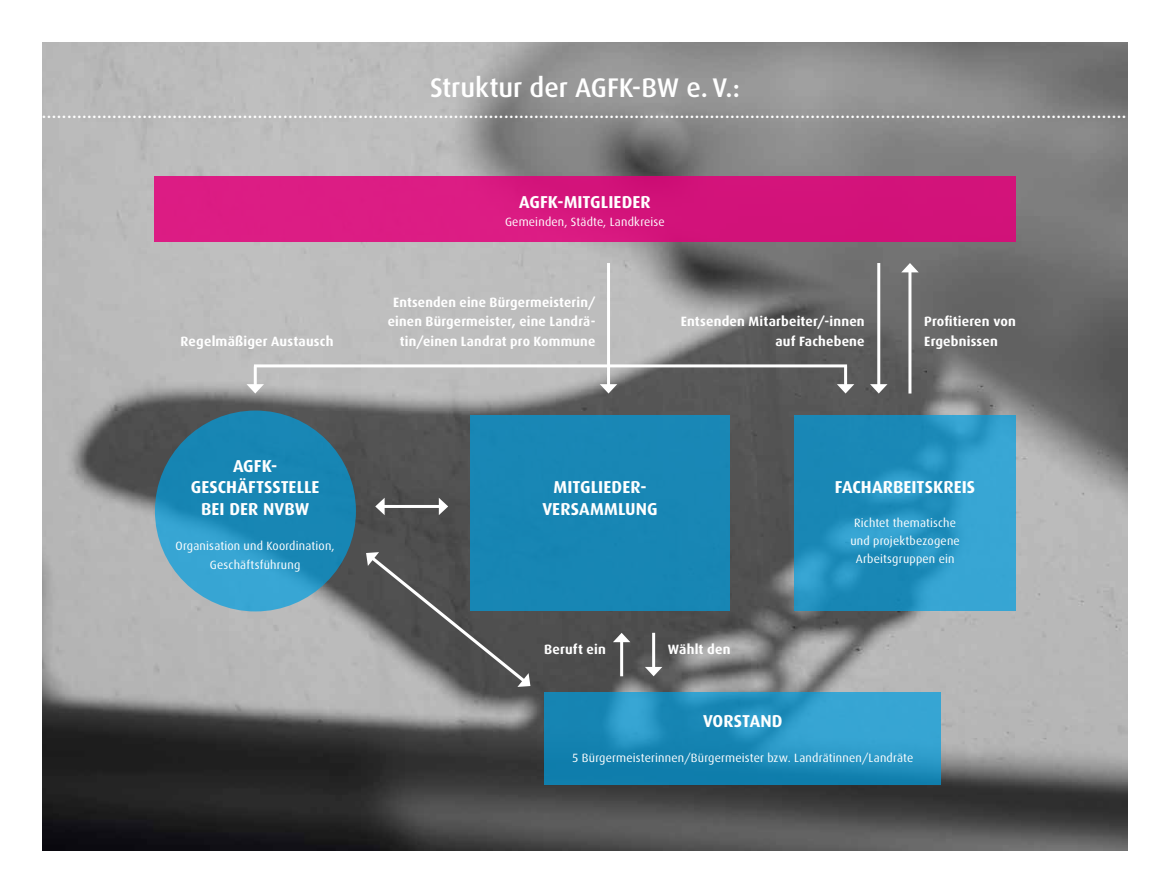
<style>
.page{position:relative;width:1170px;height:893px;background:#fff}
.page>*{position:absolute;margin:0;border:0;box-sizing:border-box;transform-origin:0 0}
.t1{font:500 27px "Dax";letter-spacing:-.005em;color:#fff}
.t2{font:500 17.25px "Dax";color:#fff}
.t3{font:700 17.25px "Dax";letter-spacing:.005em;color:#fff}
.t4{font:700 13.5px/19.5px "Dax";letter-spacing:.015em;color:#fff;text-align:right}
.t5{font:12px/18px "Dax";letter-spacing:.015em;color:#fff;text-align:center}
</style>
<div class="page">
<img style="left:43px;top:43px;width:1084px;height:807px">
<svg style="left:793px;top:415px;width:222px;height:196px"></svg>
<svg style="left:544px;top:692px;width:397px;height:93px"></svg>
<svg style="left:155px;top:411px;width:201px;height:200px;fill:#1886b4"></svg>
<div style="left:470px;top:415px;width:259px;height:196px;background:#1886b4"></div>
<div style="left:154px;top:176px;width:861px;height:65px;background:#d4157c"></div>
<hr style="left:620px;top:639px;width:3px;height:37px;background:#fff">
<svg style="left:613px;top:633px;width:17px;height:9px"></svg>
<hr style="left:652px;top:633px;width:3px;height:37px;background:#fff">
<svg style="left:645px;top:667px;width:17px;height:9px"></svg>
<svg style="left:366px;top:552px;width:164px;height:135px"></svg>
<hr style="left:382px;top:505px;width:59px;height:3px;background:#fff">
<svg style="left:375px;top:498px;width:9px;height:17px"></svg>
<svg style="left:439px;top:498px;width:9px;height:17px"></svg>
<hr style="left:607px;top:263px;width:3px;height:124px;background:#fff">
<svg style="left:599px;top:384px;width:18px;height:9px"></svg>
<hr style="left:877px;top:263px;width:3px;height:124px;background:#fff">
<svg style="left:870px;top:384px;width:17px;height:9px"></svg>
<hr style="left:908px;top:270px;width:3px;height:123px;background:#fff">
<svg style="left:901px;top:263px;width:17px;height:9px"></svg>
<hr style="left:254px;top:364px;width:593px;height:3px;background:#fff">
<hr style="left:254px;top:367px;width:3px;height:20px;background:#fff">
<svg style="left:246px;top:384px;width:18px;height:9px"></svg>
<hr style="left:844px;top:367px;width:3px;height:20px;background:#fff">
<svg style="left:836px;top:384px;width:18px;height:9px"></svg>
<h1 class="t1" style="left:430px;top:73px;width:311px">Struktur der AGFK-BW e. V.:</h1>
<p class="t2" style="left:42px;top:102px;width:1085px">........................................................................................................................................................................................................................</p>
<p class="t3" style="left:519px;top:192px;width:81px">AGFK-Mitglieder</p>
<p class="t5" style="left:505px;top:213px;width:161px">Gemeinden, Städte, Landkreise</p>
<p class="t4" style="left:388px;top:292px;width:209px">Entsenden eine Bürgermeisterin/ einen Bürgermeister, eine Landrä&shy;tin/einen Landrat pro Kommune</p>
<p class="t4" style="left:680px;top:312px;width:185px">Entsenden Mitarbeiter/-innen</p>
<p class="t4" style="left:180px;top:331px;width:154px">Regelmäßiger Austausch</p>
<p class="t4" style="left:775px;top:331px;width:91px">auf Fachebene</p>
<p class="t4" style="left:924px;top:312px;width:93px;text-align:left">Profitieren von<br>Ergebnissen</p>
<p class="t3" style="left:233px;top:456px;width:46px">AGFK-</p>
<p class="t3" style="left:191px;top:477px;width:107px">Geschäftsstelle</p>
<p class="t3" style="left:201px;top:499px;width:39px">bei der</p>
<p class="t3" style="left:263px;top:499px;width:48px">NVBW</p>
<p class="t5" style="left:176px;top:536px;width:160px;line-height:19.5px">Organisation und Koordination,<br>Geschäftsführung</p>
<p class="t3" style="left:553px;top:477px;width:37px">Mitglieder</p>
<p class="t3" style="left:640px;top:477px;width:8px">-</p>
<p class="t3" style="left:542px;top:499px;width:12px">versammlu</p>
<p class="t3" style="left:636px;top:499px;width:22px">ng</p>
<p class="t4" style="left:544px;top:640px;width:63px">Beruft ein</p>
<p class="t4" style="left:668px;top:640px;width:64px">Wählt den</p>
<p class="t3" style="left:834px;top:477px;width:36px">Facharbei</p>
<p class="t3" style="left:916px;top:477px;width:18px">tskreis</p>
<p class="t5" style="left:850px;top:514px;width:111px">Richtet thematische und projektbezogene<br>Arbeitsgruppen ein</p>
<p class="t3" style="left:703px;top:712px;width:79px">Vorstand</p>
<p class="t5" style="left:572px;top:749px;width:343px">5 Bürgermeisterinnen/Bürgermeister bzw. Landrätinnen/Landräte</p>
</div>
